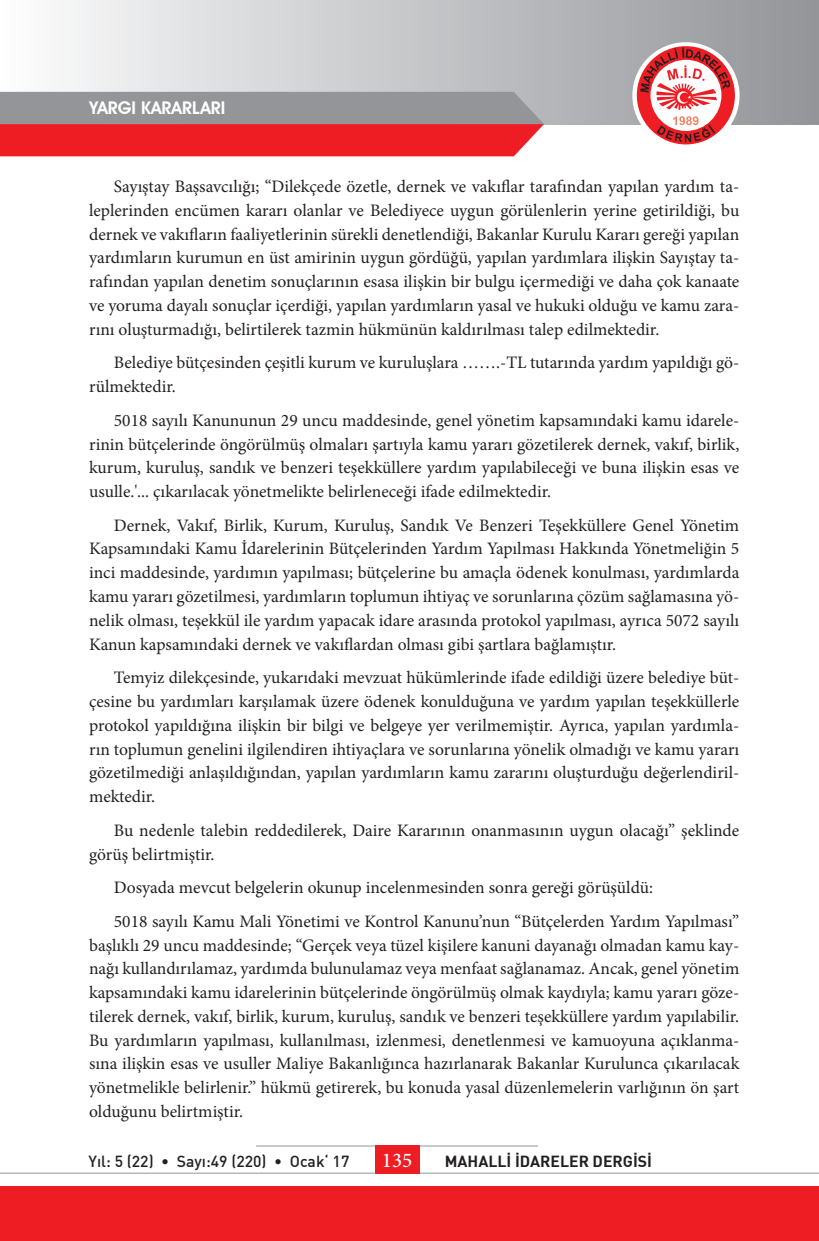
<style>
.page{position:relative;width:819px;height:1241px;background:#fff}
.page>*{position:absolute;margin:0;border:0;box-sizing:border-box;transform-origin:0 0}
.t1{font:500 21px "Minion Pro";color:#fff}
.t2{font:17.5px/23.8px "Minion Pro";color:#231f20;text-align:justify}
.t3{font:700 17.5px "Avant Garde";color:#fff}
.t4{font:500 15.75px "DI Nbek";color:#231f20}
.t5{font:700 15.75px "DI Nbek";color:#231f20}
</style>
<div class="page">
<div style="left:0;top:0;width:819px;height:124px;background:linear-gradient(to right,#fcfcfd,#929498)"></div>
<div style="left:632px;top:42px;width:107px;height:107px;background:#fff;border-radius:50%"></div>
<svg style="left:636px;top:46px;width:98px;height:98px"></svg>
<hr style="left:419px;top:1172px;width:400px;height:1px;background:#939598">
<hr style="left:419px;top:1145px;width:119px;height:1px;background:#939598">
<hr style="left:256px;top:1145px;width:119px;height:1px;background:#939598">
<hr style="left:0;top:1172px;width:375px;height:1px;background:#939598">
<div style="left:375px;top:1145px;width:44px;height:28px;background:#ee1d23"></div>
<div style="left:0;top:1186px;width:819px;height:54px;background:#ee1d23"></div>
<svg style="left:0;top:92px;width:544px;height:64px;background:#c15c60"></svg>
<p class="t3" style="left:89px;top:97px;width:137px">YARGI KARARLARI</p>
<p class="t2" style="left:89px;top:174px;width:651px;text-indent:25px">Sayıştay Başsavcılığı; “Dilekçede özetle, dernek ve vakıflar tarafından yapılan yardım ta&shy;leplerinden encümen kararı olanlar ve Belediyece uygun görülenlerin yerine getirildiği, bu dernek ve vakıfların faaliyetlerinin sürekli denetlendiği, Bakanlar Kurulu Kararı gereği yapılan yardımların kurumun en üst amirinin uygun gördüğü, yapılan yardımlara ilişkin Sayıştay ta&shy;rafından yapılan denetim sonuçlarının esasa ilişkin bir bulgu içermediği ve daha çok kanaate ve yoruma dayalı sonuçlar içerdiği, yapılan yardımların yasal ve hukuki olduğu ve kamu zara&shy;rını oluşturmadığı, belirtilerek tazmin hükmünün kaldırılması talep edilmektedir.</p>
<p class="t2" style="left:89px;top:351px;width:651px;text-indent:25px">Belediye bütçesinden çeşitli kurum ve kuruluşlara …….-TL tutarında yardım yapıldığı gö&shy;rülmektedir.</p>
<p class="t2" style="left:89px;top:408px;width:651px;text-indent:25px">5018 sayılı Kanununun 29 uncu maddesinde, genel yönetim kapsamındaki kamu idarele&shy;rinin bütçelerinde öngörülmüş olmaları şartıyla kamu yararı gözetilerek dernek, vakıf, birlik, kurum, kuruluş, sandık ve benzeri teşekküllere yardım yapılabileceği ve buna ilişkin esas ve usulle.'... çıkarılacak yönetmelikte belirleneceği ifade edilmektedir.</p>
<p class="t2" style="left:89px;top:513px;width:651px;text-indent:25px">Dernek, Vakıf, Birlik, Kurum, Kuruluş, Sandık Ve Benzeri Teşekküllere Genel Yönetim Kapsamındaki Kamu İdarelerinin Bütçelerinden Yardım Yapılması Hakkında Yönetmeliğin 5 inci maddesinde, yardımın yapılması; bütçelerine bu amaçla ödenek konulması, yardımlarda kamu yararı gözetilmesi, yardımların toplumun ihtiyaç ve sorunlarına çözüm sağlamasına yö&shy;nelik olması, teşekkül ile yardım yapacak idare arasında protokol yapılması, ayrıca 5072 sayılı Kanun kapsamındaki dernek ve vakıflardan olması gibi şartlara bağlamıştır.</p>
<p class="t2" style="left:89px;top:665px;width:651px;text-indent:25px">Temyiz dilekçesinde, yukarıdaki mevzuat hükümlerinde ifade edildiği üzere belediye büt&shy;çesine bu yardımları karşılamak üzere ödenek konulduğuna ve yardım yapılan teşekküllerle protokol yapıldığına ilişkin bir bilgi ve belgeye yer verilmemiştir. Ayrıca, yapılan yardımla&shy;rın toplumun genelini ilgilendiren ihtiyaçlara ve sorunlarına yönelik olmadığı ve kamu yararı gözetilmediği anlaşıldığından, yapılan yardımların kamu zararını oluşturduğu değerlendiril&shy;mektedir.</p>
<p class="t2" style="left:89px;top:818px;width:651px;text-indent:25px">Bu nedenle talebin reddedilerek, Daire Kararının onanmasının uygun olacağı” şeklinde görüş belirtmiştir.</p>
<p class="t2" style="left:114px;top:870px;width:627px;line-height:33.6px">Dosyada mevcut belgelerin okunup incelenmesinden sonra gereği görüşüldü:<br>5018 sayılı Kamu Mali Yönetimi ve Kontrol Kanunu’nun “Bütçelerden Yardım Yapılması”</p>
<p class="t2" style="left:89px;top:933px;width:651px">başlıklı 29 uncu maddesinde; “Gerçek veya tüzel kişilere kanuni dayanağı olmadan kamu kay&shy;nağı kullandırılamaz, yardımda bulunulamaz veya menfaat sağlanamaz. Ancak, genel yönetim kapsamındaki kamu idarelerinin bütçelerinde öngörülmüş olmak kaydıyla; kamu yararı göze&shy;tilerek dernek, vakıf, birlik, kurum, kuruluş, sandık ve benzeri teşekküllere yardım yapılabilir.<br>Bu yardımların yapılması, kullanılması, izlenmesi, denetlenmesi ve kamuoyuna açıklanma&shy;sına ilişkin esas ve usuller Maliye Bakanlığınca hazırlanarak Bakanlar Kurulunca çıkarılacak yönetmelikle belirlenir.” hükmü getirerek, bu konuda yasal düzenlemelerin varlığının ön şart olduğunu belirtmiştir.</p>
<p class="t4" style="left:88px;top:1151px;width:262px">Yıl: 5 (22) • Sayı:49 (220) • Ocak‘ 17</p>
<p class="t1" style="left:382px;top:1145px;width:32px">135</p>
<p class="t5" style="left:444px;top:1150px;width:209px">MAHALLİ İDARELER DERGİSİ</p>
</div>
